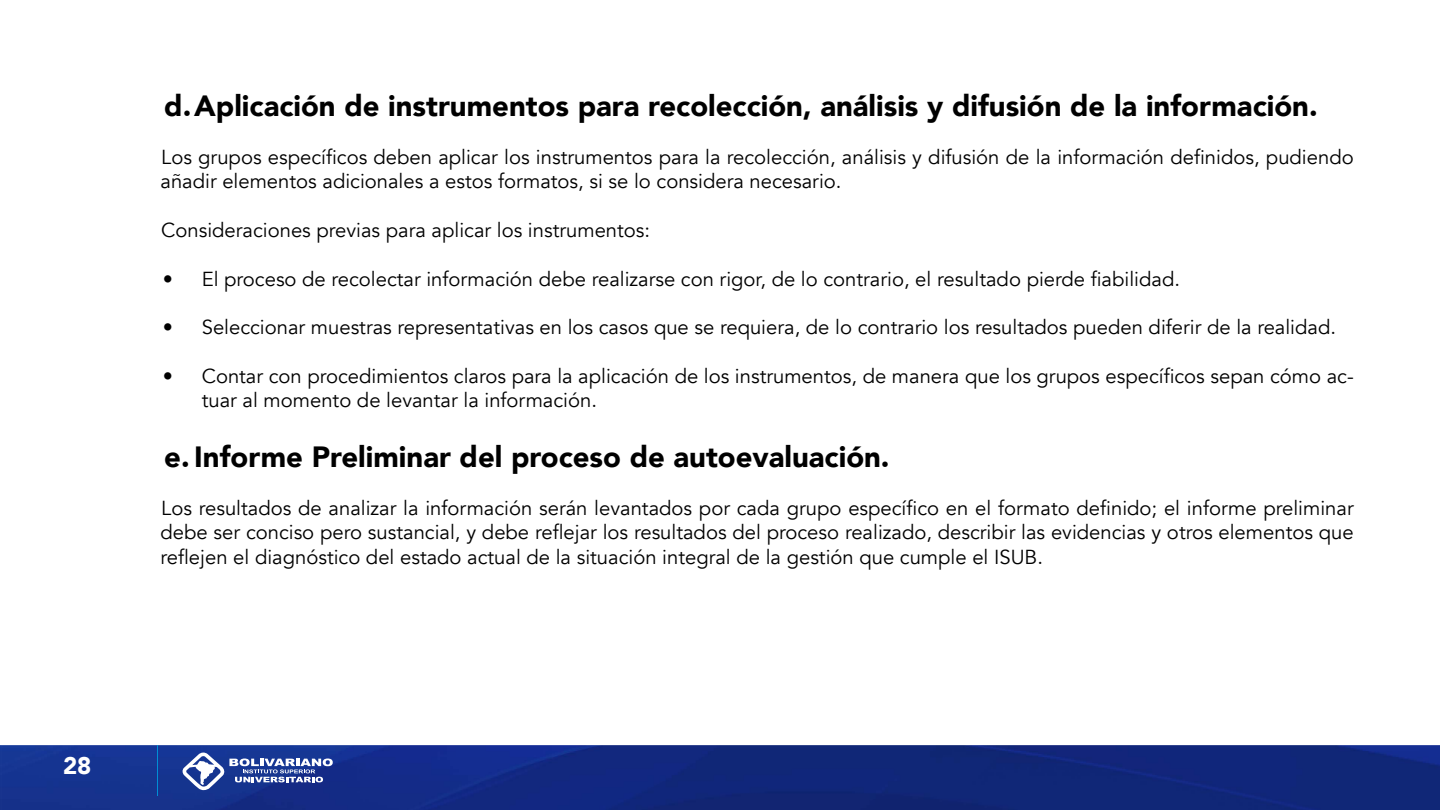
<style>
.page{position:relative;width:1440px;height:810px;background:#fff}
.page>*{position:absolute;margin:0;border:0;box-sizing:border-box;transform-origin:0 0}
.t1{font:900 29.25px "Avenir";color:#000}
.t2{font:900 24px "Avenir";color:#fff}
.t3{font:20.25px/24.3px "Avenir";color:#000}
</style>
<div class="page">
<img style="left:0;top:745px;width:1440px;height:65px">
<svg style="left:181px;top:753px;width:152px;height:37px"></svg>
<hr style="left:157px;top:745px;width:1px;height:51px;background:#008ed5">
<h1 class="t1" style="left:164px;top:80px;width:1155px">d.Aplicación de instrumentos para recolección, análisis y difusión de la información.</h1>
<p class="t3" style="left:161px;top:145px;width:1195px">Los grupos específicos deben aplicar los instrumentos para la recolección, análisis y difusión de la información definidos, pudiendo añadir elementos adicionales a estos formatos, si se lo considera necesario.</p>
<p class="t3" style="left:161px;top:218px;width:490px">Consideraciones previas para aplicar los instrumentos:</p>
<p class="t3" style="left:163px;top:267px;width:1019px">• El proceso de recolectar información debe realizarse con rigor, de lo contrario, el resultado pierde fiabilidad.</p>
<p class="t3" style="left:163px;top:315px;width:1175px">• Seleccionar muestras representativas en los casos que se requiera, de lo contrario los resultados pueden diferir de la realidad.</p>
<p class="t3" style="left:202px;top:364px;width:1154px;text-indent:-39px">• Contar con procedimientos claros para la aplicación de los instrumentos, de manera que los grupos específicos sepan cómo ac&shy;tuar al momento de levantar la información.</p>
<h1 class="t1" style="left:164px;top:431px;width:727px">e. Informe Preliminar del proceso de autoevaluación.</h1>
<p class="t3" style="left:161px;top:496px;width:1195px;text-align:justify">Los resultados de analizar la información serán levantados por cada grupo específico en el formato definido; el informe preliminar debe ser conciso pero sustancial, y debe reflejar los resultados del proceso realizado, describir las evidencias y otros elementos que reflejen el diagnóstico del estado actual de la situación integral de la gestión que cumple el ISUB.</p>
<p class="t2" style="left:63px;top:745px;width:30px">28</p>
</div>
